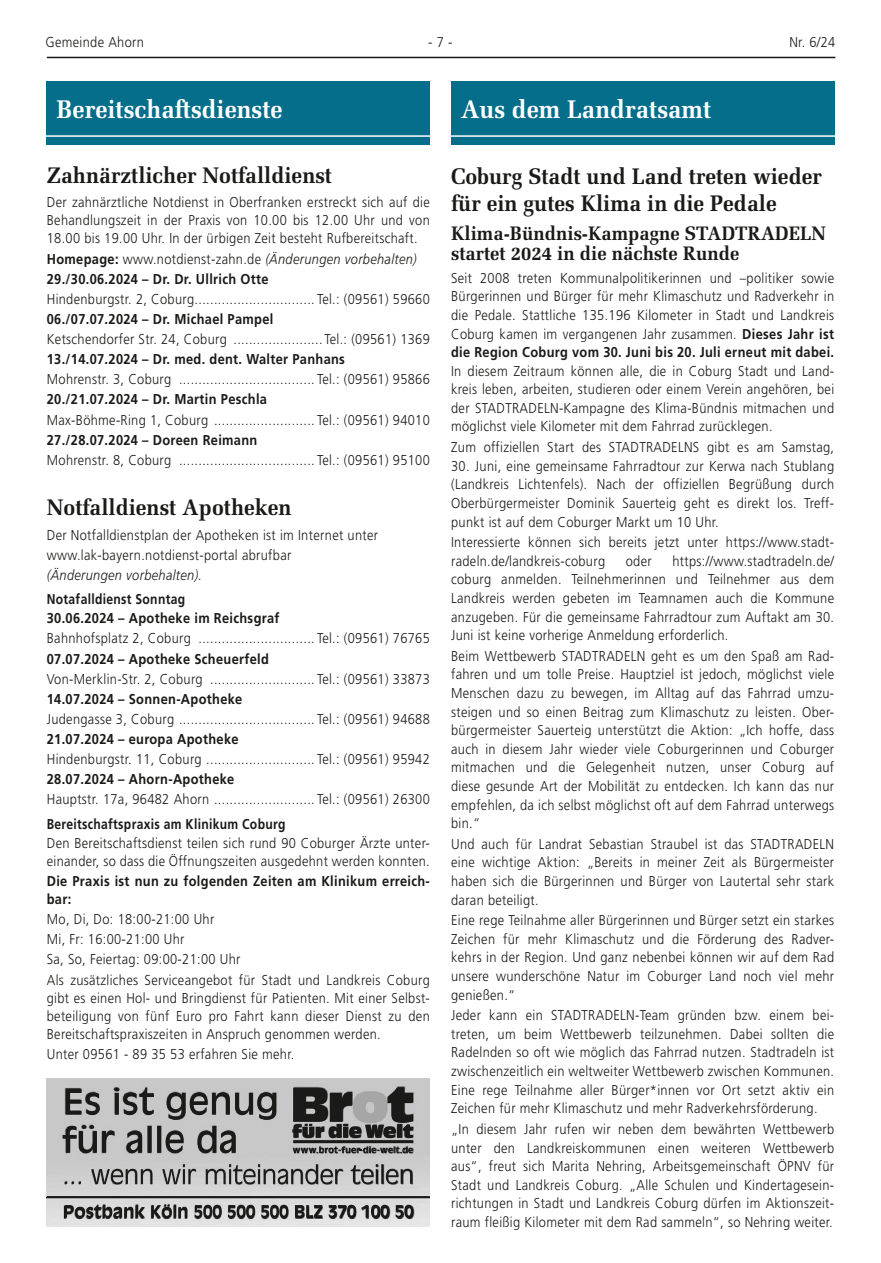
<style>
.page{position:relative;width:881px;height:1263px;background:#fff}
.page>*{position:absolute;margin:0;border:0;box-sizing:border-box;transform-origin:0 0}
.t1{font:700 25.5px "Melior LT";color:#fff;scale:.95 1}
.t2{font:700 22.5px/27.6px "Melior LT";color:#1a1a18;scale:.95 1}
.t3{font:700 19.5px/20.1px "Melior LT";color:#1a1a18;scale:.95 1}
.t4{font:300 14.25px/18.6px "Frutiger LT";letter-spacing:.025em;color:#1a1a18;text-align:justify;scale:.9 1}
.t5{font:700 14.25px/20.1px "Frutiger LT";letter-spacing:.025em;color:#1a1a18;scale:.9 1}
.t6{font:700 14.25px/19px "Frutiger LT";letter-spacing:.025em;color:#1a1a18;scale:.85 1}
.t7{font:italic 300 14.25px "Frutiger LT";letter-spacing:.025em;color:#1a1a18;scale:.9 1}
.s1{font-weight:300}
.s2{font-weight:300;font-style:italic}
.s3{font-weight:700}
</style>
<div class="page">
<hr style="left:47px;top:57px;width:788px;height:1px;background:#1a1a18">
<div style="left:451px;top:81px;width:382px;height:64px;background:#056e8b"></div>
<hr style="left:451px;top:135px;width:382px;height:2px;background:#fff">
<div style="left:47px;top:81px;width:382px;height:64px;background:#056e8b"></div>
<hr style="left:47px;top:135px;width:382px;height:2px;background:#fff">
<img style="left:47px;top:1078px;width:382px;height:149px">
<hr style="left:47px;top:1196px;width:382px;height:1px;background:#1a1a18">
<svg style="left:63px;top:1087px;width:350px;height:131px"></svg>
<p class="t4" style="left:45px;top:33px;width:111px">Gemeinde Ahorn</p>
<p class="t4" style="left:428px;top:33px;width:28px">- 7 -</p>
<p class="t4" style="left:789px;top:33px;width:53px">Nr. 6/24</p>
<h1 class="t1" style="left:56px;top:94px;width:239px">Bereitschaftsdienste</h1>
<h2 class="t2" style="left:47px;top:161px;width:301px">Zahnärztlicher Notfalldienst</h2>
<p class="t4" style="left:47px;top:194px;width:427px;line-height:18px">Der zahnärztliche Notdienst in Oberfranken erstreckt sich auf die Behandlungszeit in der Praxis von 10.00 bis 12.00 Uhr und von 18.00 bis 19.00 Uhr. In der ürbigen Zeit besteht Rufbereitschaft.</p>
<p class="t5" style="left:47px;top:249px;width:412px">Homepage: <span class="s1">www.notdienst-zahn.de</span> <span class="s2">(Änderungen vorbehalten)<br></span>29./30.06.2024 – Dr. Dr. Ullrich Otte</p>
<p class="t4" style="left:47px;top:290px;width:165px">Hindenburgstr. 2, Coburg</p>
<p class="t4" style="left:317px;top:290px;width:127px">Tel.: (09561) 59660</p>
<p class="t5" style="left:47px;top:309px;width:253px">06./07.07.2024 – Dr. Michael Pampel</p>
<p class="t4" style="left:47px;top:330px;width:201px">Ketschendorfer Str. 24, Coburg</p>
<p class="t4" style="left:324px;top:330px;width:118px">Tel.: (09561) 1369</p>
<p class="t5" style="left:47px;top:349px;width:333px">13./14.07.2024 – Dr. med. dent. Walter Panhans</p>
<p class="t4" style="left:47px;top:370px;width:140px">Mohrenstr. 3, Coburg</p>
<p class="t4" style="left:317px;top:370px;width:127px">Tel.: (09561) 95866</p>
<p class="t5" style="left:47px;top:389px;width:246px">20./21.07.2024 – Dr. Martin Peschla</p>
<p class="t4" style="left:47px;top:410px;width:181px">Max-Böhme-Ring 1, Coburg</p>
<p class="t4" style="left:317px;top:410px;width:127px">Tel.: (09561) 94010</p>
<p class="t5" style="left:47px;top:430px;width:235px">27./28.07.2024 – Doreen Reimann</p>
<p class="t4" style="left:47px;top:451px;width:140px">Mohrenstr. 8, Coburg</p>
<p class="t4" style="left:317px;top:451px;width:127px">Tel.: (09561) 95100</p>
<h2 class="t2" style="left:47px;top:494px;width:259px">Notfalldienst Apotheken</h2>
<p class="t4" style="left:47px;top:525px;width:369px;line-height:20.1px">Der Notfalldienstplan der Apotheken ist im Internet unter www.lak-bayern.notdienst-portal abrufbar</p>
<p class="t7" style="left:47px;top:567px;width:174px">(Änderungen vorbehalten).</p>
<p class="t6" style="left:47px;top:590px;width:275px">Notafalldienst Sonntag<br>30.06.2024 – Apotheke im Reichsgraf</p>
<p class="t4" style="left:47px;top:629px;width:161px">Bahnhofsplatz 2, Coburg</p>
<p class="t4" style="left:317px;top:629px;width:127px">Tel.: (09561) 76765</p>
<p class="t5" style="left:47px;top:649px;width:248px">07.07.2024 – Apotheke Scheuerfeld</p>
<p class="t4" style="left:47px;top:670px;width:175px">Von-Merklin-Str. 2, Coburg</p>
<p class="t4" style="left:317px;top:670px;width:127px">Tel.: (09561) 33873</p>
<p class="t5" style="left:47px;top:689px;width:219px">14.07.2024 – Sonnen-Apotheke</p>
<p class="t4" style="left:47px;top:710px;width:143px">Judengasse 3, Coburg</p>
<p class="t4" style="left:317px;top:710px;width:127px">Tel.: (09561) 94688</p>
<p class="t5" style="left:47px;top:729px;width:214px">21.07.2024 – europa Apotheke</p>
<p class="t4" style="left:47px;top:750px;width:173px">Hindenburgstr. 11, Coburg</p>
<p class="t4" style="left:317px;top:750px;width:127px">Tel.: (09561) 95942</p>
<p class="t5" style="left:47px;top:769px;width:210px">28.07.2024 – Ahorn-Apotheke</p>
<p class="t4" style="left:47px;top:790px;width:182px">Hauptstr. 17a, 96482 Ahorn</p>
<p class="t4" style="left:317px;top:790px;width:127px">Tel.: (09561) 26300</p>
<p class="t6" style="left:47px;top:814px;width:282px">Bereitschaftspraxis am Klinikum Coburg</p>
<p class="t4" style="left:47px;top:834px;width:427px;line-height:18px">Den Bereitschaftsdienst teilen sich rund 90 Coburger Ärzte unter&shy;einander, so dass die Öffnungszeiten ausgedehnt werden konnten.</p>
<p class="t5" style="left:47px;top:872px;width:427px;line-height:18px">Die Praxis ist nun zu folgenden Zeiten am Klinikum erreich&shy;bar:</p>
<p class="t4" style="left:47px;top:909px;width:427px;line-height:20.1px;text-align:left">Mo, Di, Do: 18:00-21:00 Uhr<br>Mi, Fr: 16:00-21:00 Uhr<br>Sa, So, Feiertag: 09:00-21:00 Uhr<br>Als zusätzliches Serviceangebot für Stadt und Landkreis Coburg</p>
<p class="t4" style="left:47px;top:989px;width:427px;line-height:18px">gibt es einen Hol- und Bringdienst für Patienten. Mit einer Selbst&shy;beteiligung von fünf Euro pro Fahrt kann dieser Dienst zu den Bereitschaftspraxiszeiten in Anspruch genommen werden.</p>
<p class="t4" style="left:47px;top:1045px;width:276px">Unter 09561 - 89 35 53 erfahren Sie mehr.</p>
<h1 class="t1" style="left:460px;top:94px;width:265px">Aus dem Landratsamt</h1>
<h2 class="t2" style="left:451px;top:162px;width:391px">Coburg Stadt und Land treten wieder für ein gutes Klima in die Pedale</h2>
<h3 class="t3" style="left:451px;top:223px;width:395px">Klima-Bündnis-Kampagne STADTRADELN startet 2024 in die nächste Runde</h3>
<p class="t4" style="left:451px;top:269px;width:427px">Seit 2008 treten Kommunalpolitikerinnen und –politiker sowie Bürgerinnen und Bürger für mehr Klimaschutz und Radverkehr in die Pedale. Stattliche 135.196 Kilometer in Stadt und Landkreis Coburg kamen im vergangenen Jahr zusammen. <span class="s3">Dieses Jahr ist die Region Coburg vom 30. Juni bis 20. Juli erneut mit dabei.</span></p>
<p class="t4" style="left:451px;top:362px;width:427px">In diesem Zeitraum können alle, die in Coburg Stadt und Land&shy;kreis leben, arbeiten, studieren oder einem Verein angehören, bei der STADTRADELN-Kampagne des Klima-Bündnis mitmachen und möglichst viele Kilometer mit dem Fahrrad zurücklegen.</p>
<p class="t4" style="left:451px;top:438px;width:427px">Zum offiziellen Start des STADTRADELNS gibt es am Samstag,</p>
<p class="t4" style="left:451px;top:457px;width:427px">30. Juni, eine gemeinsame Fahrradtour zur Kerwa nach Stublang (Landkreis Lichtenfels). Nach der offiziellen Begrüßung durch Oberbürgermeister Dominik Sauerteig geht es direkt los. Treff&shy;punkt ist auf dem Coburger Markt um 10 Uhr.</p>
<p class="t4" style="left:451px;top:533px;width:427px">Interessierte können sich bereits jetzt unter https://www.stadt&shy;radeln.de/landkreis-coburg</p>
<p class="t4" style="left:451px;top:552px;width:427px;text-indent:221px">https://www.stadtradeln.de/ coburg anmelden. Teilnehmerinnen und Teilnehmer aus dem Landkreis werden gebeten im Teamnamen auch die Kommune anzugeben. Für die gemeinsame Fahrradtour zum Auftakt am 30.<br>Juni ist keine vorherige Anmeldung erforderlich.</p>
<p class="t4" style="left:451px;top:647px;width:427px">Beim Wettbewerb STADTRADELN geht es um den Spaß am Rad&shy;fahren und um tolle Preise. Hauptziel ist jedoch, möglichst viele Menschen dazu zu bewegen, im Alltag auf das Fahrrad umzu&shy;steigen und so einen Beitrag zum Klimaschutz zu leisten. Ober&shy;bürgermeister Sauerteig unterstützt die Aktion: „Ich hoffe, dass auch in diesem Jahr wieder viele Coburgerinnen und Coburger mitmachen und die Gelegenheit nutzen, unser Coburg auf diese gesunde Art der Mobilität zu entdecken. Ich kann das nur empfehlen, da ich selbst möglichst oft auf dem Fahrrad unterwegs bin.“</p>
<p class="t4" style="left:451px;top:835px;width:427px">Und auch für Landrat Sebastian Straubel ist das STADTRADELN eine wichtige Aktion: „Bereits in meiner Zeit als Bürgermeister haben sich die Bürgerinnen und Bürger von Lautertal sehr stark daran beteiligt.</p>
<p class="t4" style="left:451px;top:911px;width:427px">Eine rege Teilnahme aller Bürgerinnen und Bürger setzt ein starkes Zeichen für mehr Klimaschutz und die Förderung des Radver&shy;kehrs in der Region. Und ganz nebenbei können wir auf dem Rad unsere wunderschöne Natur im Coburger Land noch viel mehr genießen.“</p>
<p class="t4" style="left:451px;top:1006px;width:427px">Jeder kann ein STADTRADELN-Team gründen bzw. einem bei&shy;treten, um beim Wettbewerb teilzunehmen. Dabei sollten die Radelnden so oft wie möglich das Fahrrad nutzen. Stadtradeln ist zwischenzeitlich ein weltweiter Wettbewerb zwischen Kommunen.<br>Eine rege Teilnahme aller Bürger*innen vor Ort setzt aktiv ein Zeichen für mehr Klimaschutz und mehr Radverkehrsförderung.</p>
<p class="t4" style="left:451px;top:1120px;width:427px">„In diesem Jahr rufen wir neben dem bewährten Wettbewerb unter den Landkreiskommunen einen weiteren Wettbewerb aus“, freut sich Marita Nehring, Arbeitsgemeinschaft ÖPNV für Stadt und Landkreis Coburg. „Alle Schulen und Kindertagesein&shy;richtungen in Stadt und Landkreis Coburg dürfen im Aktionszeit&shy;raum fleißig Kilometer mit dem Rad sammeln“, so Nehring weiter.</p>
<p class="t4" style="left:625px;top:552px;width:30px">oder</p>
</div>
